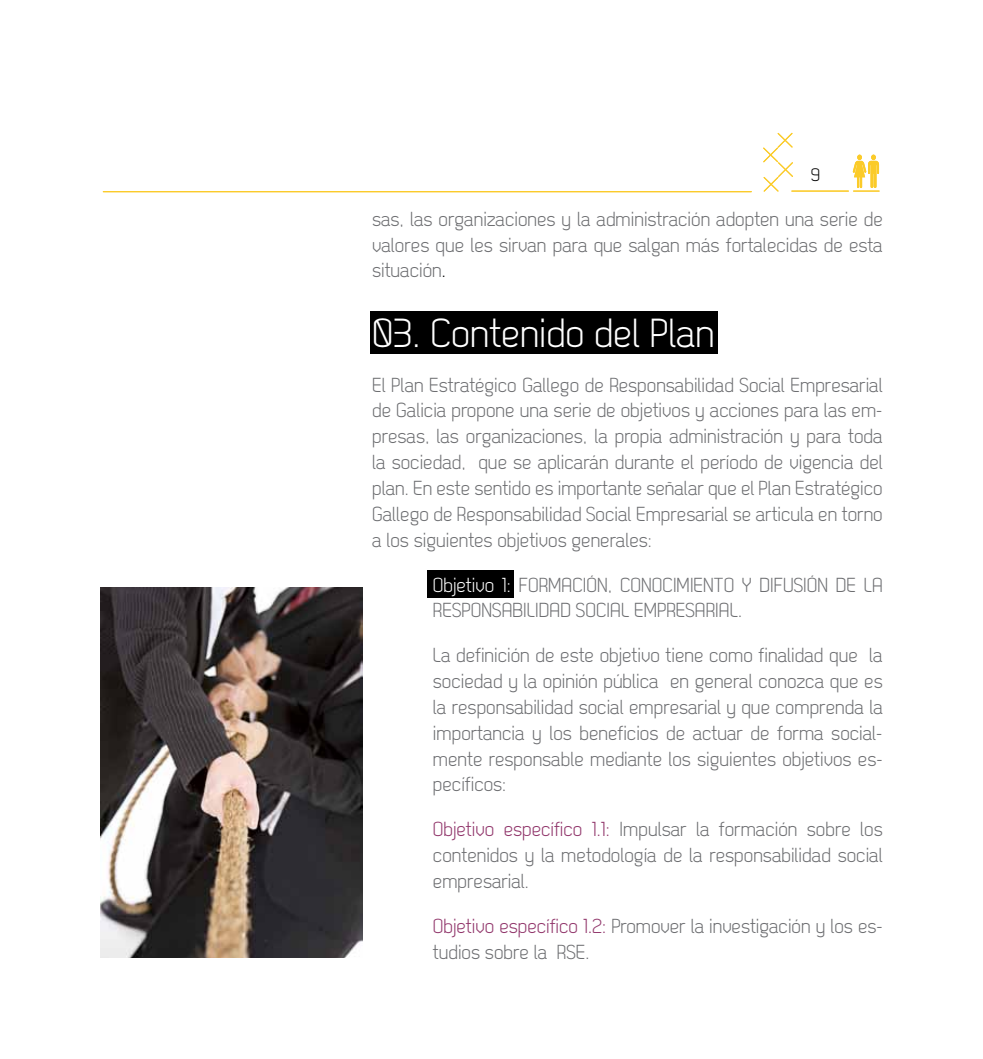
<style>
.page{position:relative;width:983px;height:1059px;background:#fff}
.page>*{position:absolute;margin:0;border:0;box-sizing:border-box;transform-origin:0 0}
.t1{font:40.5px "Dekar";color:#fff}
.t2{font:20.25px/25.9px "Dekar";color:#6d6e71;text-align:justify}
.t3{font:18px "Dekar";color:#000}
.s1{color:#000}
.s2{color:#fff}
.s3{color:#91366b}
</style>
<div class="page">
<hr style="left:103px;top:191px;width:648px;height:1px;background:#fbcb29">
<svg style="left:763px;top:133px;width:116px;height:59px"></svg>
<div style="left:370px;top:311px;width:348px;height:42px;background:#000"></div>
<div style="left:427px;top:570px;width:86px;height:27px;background:#000"></div>
<img style="left:100px;top:588px;width:262px;height:369px">
<p class="t3" style="left:810px;top:166px;width:11px">9</p>
<p class="t2" style="left:372px;top:206px;width:512px">sas, las organizaciones y la administración adopten una serie de valores que les sirvan para que salgan más fortalecidas de esta situación<span class="s1">.</span></p>
<h1 class="t1" style="left:372px;top:313px;width:344px">03. Contenido del Plan</h1>
<p class="t2" style="left:372px;top:372px;width:512px">El Plan Estratégico Gallego de Responsabilidad Social Empresarial de Galicia propone una serie de objetivos y acciones para las em&shy;presas, las organizaciones, la propia administración y para toda la sociedad, que se aplicarán durante el período de vigencia del plan. En este sentido es importante señalar que el Plan Estratégico Gallego de Responsabilidad Social Empresarial se articula en torno a los siguientes objetivos generales:</p>
<p class="t2" style="left:433px;top:572px;width:451px"><span class="s2">Objetivo 1:</span> FORMACIÓN, CONOCIMIENTO Y DIFUSIÓN DE LA<br>RESPONSABILIDAD SOCIAL EMPRESARIAL.</p>
<p class="t2" style="left:433px;top:643px;width:451px">La definición de este objetivo tiene como finalidad que la sociedad y la opinión pública en general conozca que es la responsabilidad social empresarial y que comprenda la importancia y los beneficios de actuar de forma social&shy;mente responsable mediante los siguientes objetivos es&shy;pecíficos:</p>
<p class="t2" style="left:433px;top:817px;width:451px"><span class="s3">Objetivo específico 1.1:</span> Impulsar la formación sobre los contenidos y la metodología de la responsabilidad social empresarial.</p>
<p class="t2" style="left:433px;top:914px;width:451px"><span class="s3">Objetivo específico 1.2:</span> Promover la investigación y los es&shy;tudios sobre la RSE.</p>
</div>
